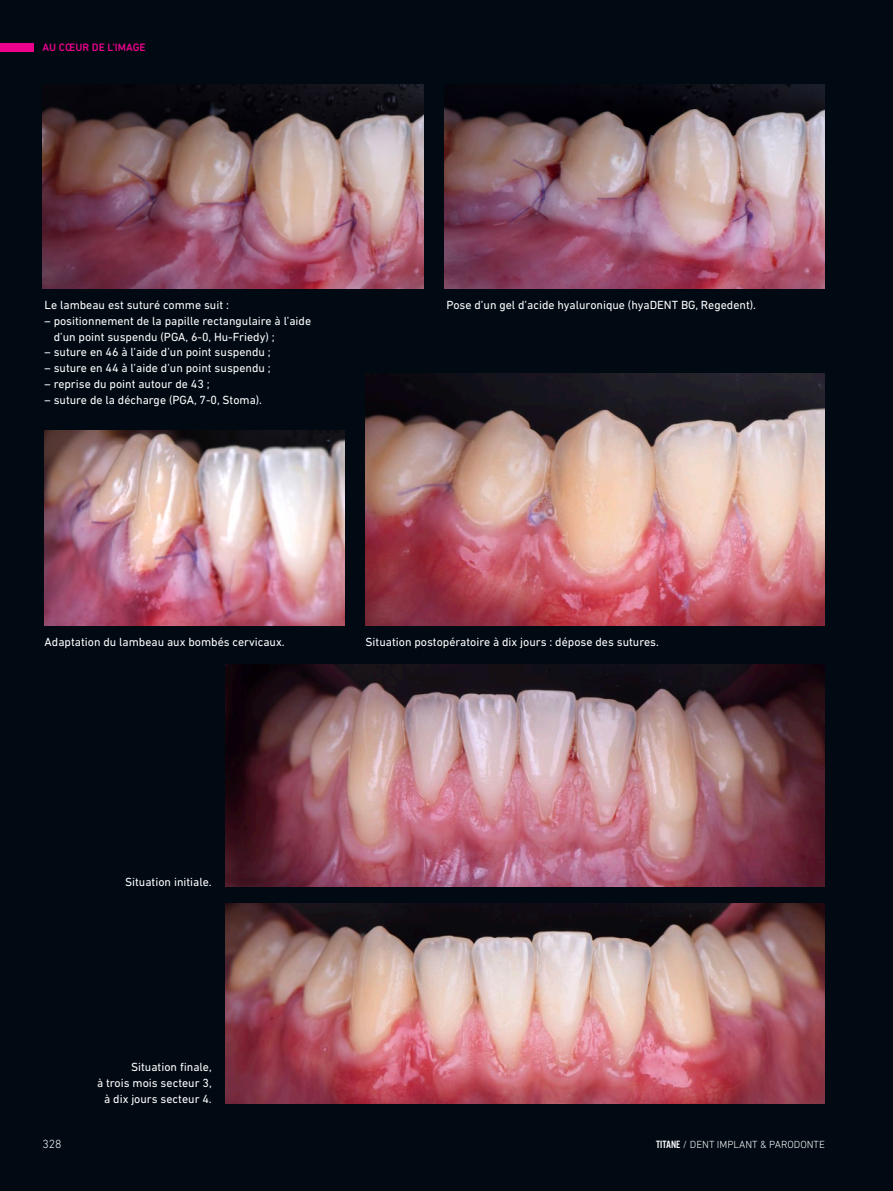
<style>
.page{position:relative;width:893px;height:1191px;background:#010a13}
.page>*{position:absolute;margin:0;border:0;box-sizing:border-box;transform-origin:0 0}
.t1{font:12px/15.8px "DIN Next LT Pro";color:#fff}
.t2{font:300 12px "DIN Next Rounded LT Pro";color:#fff}
.t3{font:500 10.95px "DIN Next Rounded LT Pro";color:#ed028c}
.t4{font:300 10.5px "DIN Next Rounded LT Pro";color:#fff}
.s1{font-family:"Alternate Got No 3 DOT";font-weight:400;font-size:10.95px}
</style>
<div class="page">
<div style="left:0;top:43px;width:34px;height:9px;background:#ed028c"></div>
<img style="left:225px;top:665px;width:600px;height:221px">
<img style="left:225px;top:903px;width:600px;height:200px">
<img style="left:43px;top:84px;width:380px;height:205px">
<img style="left:45px;top:430px;width:299px;height:195px">
<img style="left:444px;top:84px;width:381px;height:205px">
<img style="left:365px;top:373px;width:460px;height:252px">
<p class="t3" style="left:43px;top:41px;width:105px">AU CŒUR DE L’IMAGE</p>
<p class="t1" style="left:45px;top:297px;width:186px">Le lambeau est suturé comme suit :</p>
<p class="t1" style="left:54px;top:313px;width:259px;text-indent:-9px">– positionnement de la papille rectangulaire à l’aide d’un point suspendu (PGA, 6-0, Hu-Friedy) ;</p>
<p class="t1" style="left:45px;top:344px;width:228px">– suture en 46 à l’aide d’un point suspendu ;</p>
<p class="t1" style="left:45px;top:360px;width:228px">– suture en 44 à l’aide d’un point suspendu ;</p>
<p class="t1" style="left:45px;top:376px;width:166px">– reprise du point autour de 43 ;</p>
<p class="t1" style="left:45px;top:391px;width:219px">– suture de la décharge (PGA, 7-0, Stoma).</p>
<p class="t1" style="left:446px;top:297px;width:311px">Pose d’un gel d’acide hyaluronique (hyaDENT BG, Regedent).</p>
<p class="t1" style="left:45px;top:634px;width:242px">Adaptation du lambeau aux bombés cervicaux.</p>
<p class="t1" style="left:365px;top:634px;width:295px">Situation postopératoire à dix jours : dépose des sutures.</p>
<p class="t1" style="left:125px;top:874px;width:88px">Situation initiale.</p>
<p class="t2" style="left:43px;top:1137px;width:21px">328</p>
<p class="t1" style="left:97px;top:1059px;width:116px;text-align:right">Situation finale,<br>à trois mois secteur 3, à dix jours secteur 4.</p>
<p class="t4" style="left:656px;top:1138px;width:170px"><span class="s1">TITANE</span> / DENT IMPLANT &amp; PARODONTE</p>
</div>
